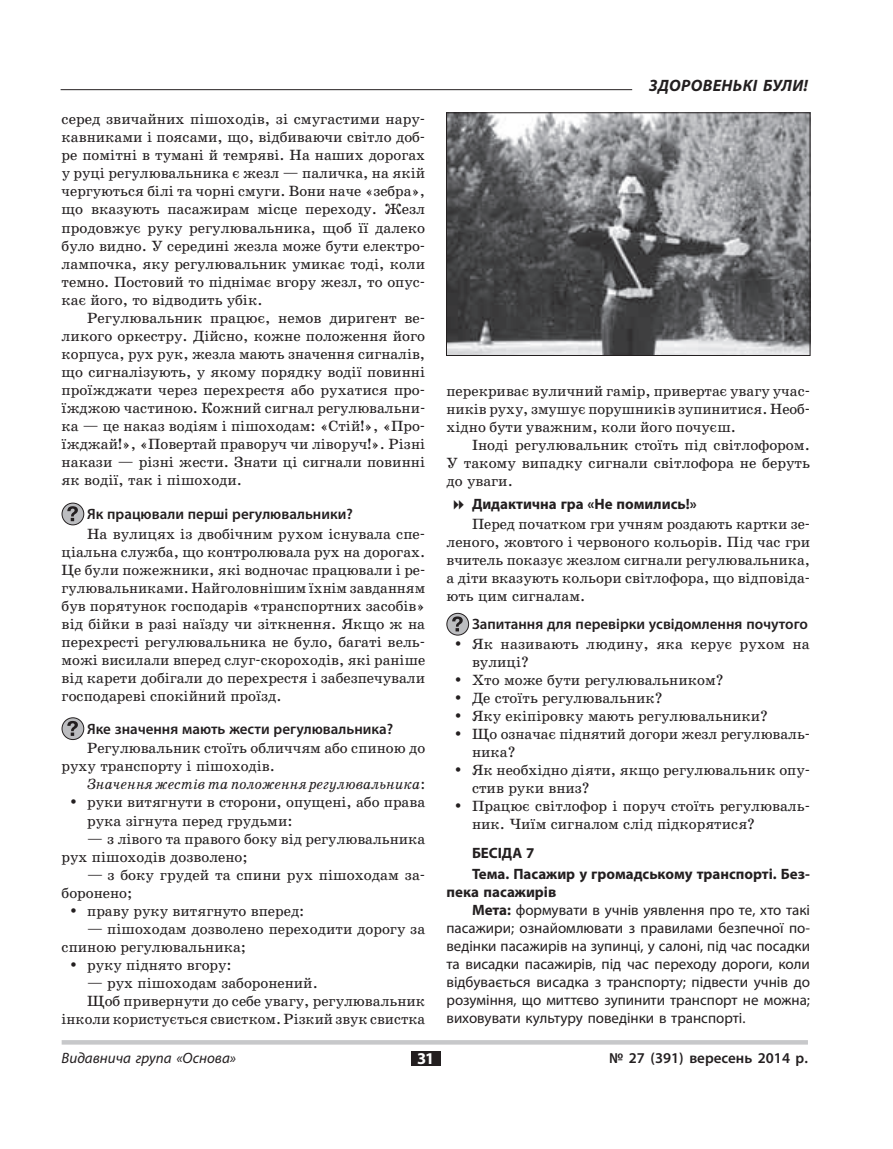
<style>
.page{position:relative;width:893px;height:1149px;background:#fff}
.page>*{position:absolute;margin:0;border:0;box-sizing:border-box;transform-origin:0 0}
.t1{font:italic 700 16.5px "Myriad Pro";letter-spacing:.02em;color:#231f20}
.t2{font:700 16.5px "Myriad Pro";color:#fff}
.t3{font:15px/18px "School Book C";color:#231f20;text-align:justify}
.t4{font:15px "Myriad Pro";color:#231f20}
.t5{font:600 15px "Myriad Pro";color:#231f20}
.t6{font:15px/18px "School Book C";color:#231f20;text-align:justify;scale:.94 1}
.t7{font:700 15px/20.2px "Myriad Pro";color:#231f20}
.t8{font:italic 15px "Myriad Pro";color:#231f20}
.s1{font-style:italic}
.s2{font-weight:700}
</style>
<div class="page">
<div style="left:411px;top:1050px;width:30px;height:15px;background:#231f20"></div>
<hr style="left:61px;top:89px;width:747px;height:1px;background:#231f20">
<div style="left:62px;top:1039px;width:746px;height:5px;background:#c7c8ca"></div>
<div style="left:632px;top:82px;width:193px;height:10px;background:#fff"></div>
<svg style="left:62px;top:503px;width:22px;height:21px"></svg>
<div style="left:62px;top:502px;width:22px;height:23px;border:1px solid #231f20;border-radius:50%"></div>
<svg style="left:67px;top:506px;width:11px;height:15px"></svg>
<svg style="left:62px;top:717px;width:22px;height:22px"></svg>
<div style="left:62px;top:717px;width:22px;height:22px;border:1px solid #231f20;border-radius:50%"></div>
<svg style="left:67px;top:720px;width:11px;height:15px"></svg>
<svg style="left:447px;top:613px;width:22px;height:22px"></svg>
<div style="left:446px;top:612px;width:23px;height:23px;border:1px solid #231f20;border-radius:50%"></div>
<svg style="left:452px;top:616px;width:11px;height:15px"></svg>
<img style="left:448px;top:114px;width:360px;height:240px">
<div style="left:446px;top:112px;width:364px;height:244px;border:1px solid #231f20"></div>
<p class="t3" style="left:62px;top:110px;width:365px;text-align:left">серед звичайних пішоходів, зі смугастими нару&shy;кавниками і поясами, що, відбиваючи світло доб&shy;ре помітні в тумані й темряві. На наших дорогах у руці регулювальника є жезл — паличка, на якій чергуються білі та чорні смуги. Вони наче «зебра», що вказують пасажирам місце переходу. Жезл продовжує руку регулювальника, щоб її далеко було видно. У середині жезла може бути електро&shy;лампочка, яку регулювальник умикає тоді, коли темно. Постовий то піднімає вгору жезл, то опус&shy;кає його, то відводить убік.</p>
<p class="t3" style="left:62px;top:308px;width:365px;text-indent:26px">Регулювальник працює, немов диригент ве&shy;ликого оркестру. Дійсно, кожне положення його корпуса, рух рук, жезла мають значення сигналів, що сигналізують, у якому порядку водії повинні проїжджати через перехрестя або рухатися про&shy;їжджою частиною. Кожний сигнал регулювальни&shy;ка — це наказ водіям і пішоходам: «Стій!», «Про&shy;їжджай!», «Повертай праворуч чи ліворуч!». Різні накази — різні жести. Знати ці сигнали повинні як водії, так і пішоходи.</p>
<p class="t5" style="left:87px;top:504px;width:267px">Як працювали перші регулювальники?</p>
<p class="t3" style="left:62px;top:524px;width:365px;text-indent:26px">На вулицях із двобічним рухом існувала спе&shy;ціальна служба, що контролювала рух на дорогах.<br>Це були пожежники, які водночас працювали і ре&shy;гулювальниками. Найголовнішим їхнім завданням був порятунок господарів «транспортних засобів» від бійки в разі наїзду чи зіткнення. Якщо ж на перехресті регулювальника не було, багаті вель&shy;можі висилали вперед слуг-скороходів, які раніше від карети добігали до перехрестя і забезпечували господареві спокійний проїзд.</p>
<p class="t5" style="left:87px;top:719px;width:308px">Яке значення мають жести регулювальника?</p>
<p class="t3" style="left:62px;top:739px;width:365px;text-indent:26px">Регулювальник стоїть обличчям або спиною до руху транспорту і пішоходів.</p>
<p class="t6" style="left:87px;top:775px;width:361px"><span class="s1">Значення жестів та положення регулювальника</span>: руки витягнути в сторони, опущені, або права рука зігнута перед грудьми:</p>
<p class="t3" style="left:62px;top:829px;width:365px;text-indent:26px">— з лівого та правого боку від регулювальника рух пішоходів дозволено;</p>
<p class="t3" style="left:87px;top:865px;width:340px">— з боку грудей та спини рух пішоходам за-</p>
<p class="t3" style="left:62px;top:883px;width:72px">боронено;</p>
<p class="t3" style="left:87px;top:901px;width:219px">праву руку витягнуто вперед:</p>
<p class="t3" style="left:87px;top:919px;width:340px">— пішоходам дозволено переходити дорогу за</p>
<p class="t3" style="left:62px;top:937px;width:186px">спиною регулювальника;</p>
<p class="t3" style="left:87px;top:955px;width:146px">руку піднято вгору:</p>
<p class="t3" style="left:87px;top:973px;width:232px">— рух пішоходам заборонений.</p>
<p class="t3" style="left:87px;top:991px;width:340px">Щоб привернути до себе увагу, регулювальник</p>
<p class="t3" style="left:62px;top:1009px;width:365px">інколи користується свистком. Різкий звук свистка</p>
<p class="t1" style="left:649px;top:74px;width:160px">Здоровенькі були!</p>
<p class="t3" style="left:446px;top:382px;width:365px">перекриває вуличний гамір, привертає увагу учас&shy;ників руху, змушує порушників зупинитися. Необ&shy;хідно бути уважним, коли його почуєш.</p>
<p class="t3" style="left:446px;top:436px;width:365px;text-indent:26px">Іноді регулювальник стоїть під світлофором.<br>У такому випадку сигнали світлофора не беруть до уваги.</p>
<p class="t7" style="left:472px;top:493px;width:226px">Дидактична гра «Не помились!»</p>
<p class="t3" style="left:446px;top:515px;width:365px;text-indent:26px">Перед початком гри учням роздають картки зе&shy;леного, жовтого і червоного кольорів. Під час гри вчитель показує жезлом сигнали регулювальника, а діти вказують кольори світлофора, що відповіда&shy;ють цим сигналам.</p>
<p class="t5" style="left:472px;top:614px;width:337px">Запитання для перевірки усвідомлення почутого</p>
<p class="t3" style="left:472px;top:635px;width:340px;text-align:left">Як називають людину, яка керує рухом на вулиці?<br>Хто може бути регулювальником?<br>Де стоїть регулювальник?<br>Яку екіпіровку мають регулювальники?<br>Що означає піднятий догори жезл регулюваль&shy;ника?<br>Як необхідно діяти, якщо регулювальник опу&shy;стив руки вниз?<br>Працює світлофор і поруч стоїть регулюваль&shy;ник. Чиїм сигналом слід підкорятися?</p>
<p class="t7" style="left:472px;top:842px;width:340px">Бесіда 7<br>Тема. Пасажир у громадському транспорті. Без-</p>
<p class="t7" style="left:446px;top:880px;width:111px">пека пасажирів</p>
<p class="t4" style="left:472px;top:900px;width:340px"><span class="s2">Мета:</span> формувати в учнів уявлення про те, хто такі</p>
<p class="t4" style="left:446px;top:918px;width:365px">пасажири; ознайомлювати з правилами безпечної по-</p>
<p class="t4" style="left:446px;top:936px;width:365px">ведінки пасажирів на зупинці, у салоні, під час посадки</p>
<p class="t4" style="left:446px;top:954px;width:365px">та висадки пасажирів, під час переходу дороги, коли</p>
<p class="t4" style="left:446px;top:972px;width:365px">відбувається висадка з транспорту; підвести учнів до</p>
<p class="t4" style="left:446px;top:990px;width:365px">розуміння, що миттєво зупинити транспорт не можна;</p>
<p class="t4" style="left:446px;top:1008px;width:300px">виховувати культуру поведінки в транспорті.</p>
<p class="t8" style="left:62px;top:1047px;width:176px">Видавнича група «Основа»</p>
<p class="t2" style="left:417px;top:1047px;width:19px">31</p>
<p class="t5" style="left:609px;top:1047px;width:200px">№ 27 (391) вересень 2014 р.</p>
</div>
